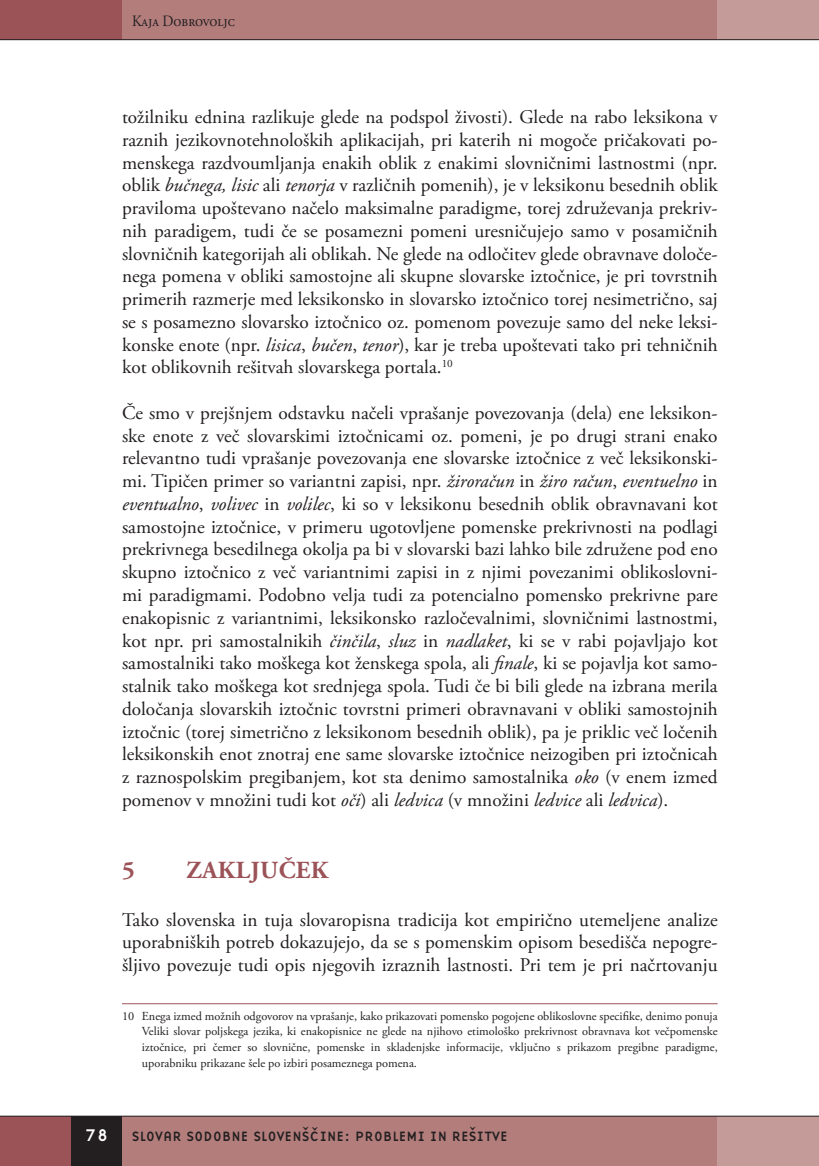
<style>
.page{position:relative;width:819px;height:1166px;background:#fff}
.page>*{position:absolute;margin:0;border:0;box-sizing:border-box;transform-origin:0 0}
.t1{font:700 24.5px "Adobe Garamond Pro";letter-spacing:.015em;color:#9b5358}
.t2{font:19.25px/22.8px "Adobe Garamond Pro";letter-spacing:-.02em;color:#231f20;text-align:justify}
.t3{font:17.5px "Base Nine";color:#fff}
.t4{font:15.75px "Adobe Garamond Pro";color:#231f20;scale:.9 1}
.t5{font:14px "Base Nine";color:#231f20}
.t6{font:12.25px/15.8px "Adobe Garamond Pro";letter-spacing:-.02em;color:#231f20;text-align:justify}
.s1{font-style:italic}
</style>
<div class="page">
<div style="left:122px;top:1116px;width:620px;height:50px;background:#b37d7c"></div>
<div style="left:717px;top:1116px;width:101px;height:50px;background:#c59b99"></div>
<div style="left:120px;top:0;width:597px;height:40px;background:#b37d7c"></div>
<div style="left:717px;top:0;width:101px;height:40px;background:#c59b99"></div>
<div style="left:0;top:1116px;width:71px;height:50px;background:#9b5358"></div>
<div style="left:71px;top:1116px;width:51px;height:50px;background:#231f20"></div>
<div style="left:0;top:0;width:122px;height:40px;background:#9b5358"></div>
<hr style="left:0;top:39px;width:818px;height:1px;background:#231f20">
<hr style="left:0;top:1116px;width:818px;height:1px;background:#231f20">
<hr style="left:122px;top:1003px;width:595px;height:1px;background:#9b5358">
<p class="t4" style="left:132px;top:11px;width:116px">Kaja Dobrovoljc</p>
<p class="t2" style="left:122px;top:106px;width:597px">tožilniku ednina razlikuje glede na podspol živosti). Glede na rabo leksikona v raznih jezikovnotehnoloških aplikacijah, pri katerih ni mogoče pričakovati po&shy;menskega razdvoumljanja enakih oblik z enakimi slovničnimi lastnostmi (npr. oblik <span class="s1">bučnega, lisic</span> ali <span class="s1">tenorja</span> v različnih pomenih), je v leksikonu besednih oblik praviloma upoštevano načelo maksimalne paradigme, torej združevanja prekriv&shy;nih paradigem, tudi če se posamezni pomeni uresničujejo samo v posamičnih slovničnih kategorijah ali oblikah. Ne glede na odločitev glede obravnave določe&shy;nega pomena v obliki samostojne ali skupne slovarske iztočnice, je pri tovrstnih primerih razmerje med leksikonsko in slovarsko iztočnico torej nesimetrično, saj se s posamezno slovarsko iztočnico oz. pomenom povezuje samo del neke leksi&shy;konske enote (npr. <span class="s1">lisica</span>, <span class="s1">bučen</span>, <span class="s1">tenor</span>), kar je treba upoštevati tako pri tehničnih kot oblikovnih rešitvah slovarskega portala.<sup>10</sup></p>
<p class="t2" style="left:122px;top:402px;width:597px">Če smo v prejšnjem odstavku načeli vprašanje povezovanja (dela) ene leksikon&shy;ske enote z več slovarskimi iztočnicami oz. pomeni, je po drugi strani enako relevantno tudi vprašanje povezovanja ene slovarske iztočnice z več leksikonski&shy;mi. Tipičen primer so variantni zapisi, npr. <span class="s1">žiroračun</span> in <span class="s1">žiro račun</span>, <span class="s1">eventuelno</span> in <span class="s1">eventualno</span>, <span class="s1">volivec</span> in <span class="s1">volilec</span>, ki so v leksikonu besednih oblik obravnavani kot samostojne iztočnice, v primeru ugotovljene pomenske prekrivnosti na podlagi prekrivnega besedilnega okolja pa bi v slovarski bazi lahko bile združene pod eno skupno iztočnico z več variantnimi zapisi in z njimi povezanimi oblikoslovni&shy;mi paradigmami. Podobno velja tudi za potencialno pomensko prekrivne pare enakopisnic z variantnimi, leksikonsko razločevalnimi, slovničnimi lastnostmi, kot npr. pri samostalnikih <span class="s1">činčila</span>, <span class="s1">sluz</span> in <span class="s1">nadlaket</span>, ki se v rabi pojavljajo kot samostalniki tako moškega kot ženskega spola, ali <span class="s1">finale</span>, ki se pojavlja kot samo&shy;stalnik tako moškega kot srednjega spola. Tudi če bi bili glede na izbrana merila določanja slovarskih iztočnic tovrstni primeri obravnavani v obliki samostojnih iztočnic (torej simetrično z leksikonom besednih oblik), pa je priklic več ločenih leksikonskih enot znotraj ene same slovarske iztočnice neizogiben pri iztočnicah z raznospolskim pregibanjem, kot sta denimo samostalnika <span class="s1">oko</span> (v enem izmed pomenov v množini tudi kot <span class="s1">oči</span>) ali <span class="s1">ledvica</span> (v množini <span class="s1">ledvice</span> ali <span class="s1">ledvica</span>).</p>
<p class="t1" style="left:122px;top:856px;width:14px">5</p>
<p class="t1" style="left:186px;top:856px;width:143px">ZAKLJUČEK</p>
<p class="t2" style="left:122px;top:909px;width:597px">Tako slovenska in tuja slovaropisna tradicija kot empirično utemeljene analize uporabniških potreb dokazujejo, da se s pomenskim opisom besedišča nepogre&shy;šljivo povezuje tudi opis njegovih izraznih lastnosti. Pri tem je pri načrtovanju</p>
<p class="t6" style="left:142px;top:1008px;width:577px;text-indent:-20px">10 Enega izmed možnih odgovorov na vprašanje, kako prikazovati pomensko pogojene oblikoslovne specifike, denimo ponuja Veliki slovar poljskega jezika, ki enakopisnice ne glede na njihovo etimološko prekrivnost obravnava kot večpomenske iztočnice, pri čemer so slovnične, pomenske in skladenjske informacije, vključno s prikazom pregibne paradigme, uporabniku prikazane šele po izbiri posameznega pomena.</p>
<p class="t3" style="left:85px;top:1123px;width:25px">78</p>
<p class="t5" style="left:132px;top:1126px;width:377px">SLOVAR SODOBNE SLOVENŠCˇINE: PROBLEMI IN REŠITVE</p>
</div>
